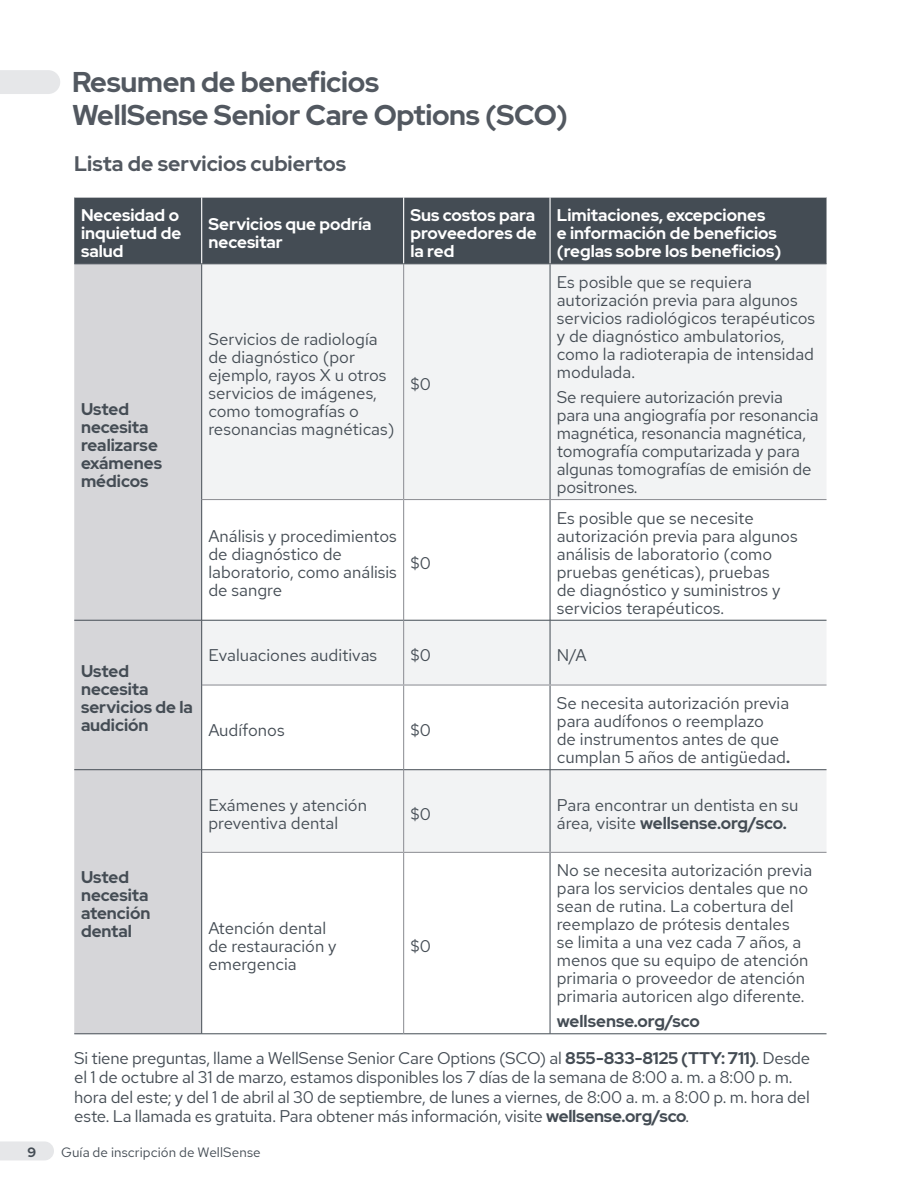
<style>
.page{position:relative;width:918px;height:1188px;background:#fff}
.page>*{position:absolute;margin:0;border:0;box-sizing:border-box;transform-origin:0 0}
.t1{font:700 28.5px/33px "Red Hat Display";letter-spacing:-.01em;color:#525860}
.Green_Bullet_Points{font:700 21px "Red Hat Display";color:#525860}
.Copy{font:16.8px/18px "Red Hat Text";color:#444c54}
.Table_bullets_1{font:16.8px/18px "Red Hat Text";color:#444c54}
.Table_text{font:700 16.8px/18px "Red Hat Display";color:#fff}
.Table_text-2{font:700 16.8px/18px "Red Hat Display";color:#444c54}
.subheading{font:16.8px/18px "Red Hat Text";color:#444c54}
.Normal_pre-bullets{font:16.8px "Red Hat Text";color:#444c54}
.Normal__Web{font:16.8px "Red Hat Text";color:#444c54}
.t2{font:13.5px "Red Hat Text";letter-spacing:.01em;color:#444c54}
.t3{font:700 13.5px "Red Hat Display";color:#444c54}
.s1{font-family:"Red Hat Display";font-weight:700}
</style>
<div class="page">
<svg style="left:0;top:70px;width:60px;height:24px"></svg>
<svg style="left:0;top:1141px;width:54px;height:19px"></svg>
<div style="left:74px;top:198px;width:753px;height:65px;background:#444c54"></div>
<div style="left:74px;top:264px;width:127px;height:770px;background:#d6d6d9"></div>
<svg style="left:202px;top:264px;width:625px;height:588px;fill:#f2f3f4"></svg>
<hr style="left:201px;top:264px;width:1px;height:236px;background:#444c54">
<hr style="left:550px;top:264px;width:1px;height:235px;background:#444c54">
<hr style="left:201px;top:500px;width:1px;height:120px;background:#444c54">
<hr style="left:550px;top:500px;width:1px;height:120px;background:#444c54">
<hr style="left:202px;top:620px;width:202px;height:1px;background:#444c54">
<hr style="left:201px;top:620px;width:1px;height:65px;background:#444c54">
<hr style="left:404px;top:620px;width:146px;height:1px;background:#444c54">
<hr style="left:550px;top:620px;width:277px;height:1px;background:#444c54">
<hr style="left:550px;top:620px;width:1px;height:65px;background:#444c54">
<hr style="left:201px;top:685px;width:1px;height:85px;background:#444c54">
<hr style="left:550px;top:686px;width:1px;height:84px;background:#444c54">
<hr style="left:202px;top:769px;width:202px;height:1px;background:#444c54">
<hr style="left:201px;top:770px;width:1px;height:82px;background:#444c54">
<hr style="left:404px;top:769px;width:146px;height:1px;background:#444c54">
<hr style="left:550px;top:769px;width:277px;height:1px;background:#444c54">
<hr style="left:550px;top:770px;width:1px;height:82px;background:#444c54">
<hr style="left:201px;top:852px;width:1px;height:182px;background:#444c54">
<hr style="left:550px;top:853px;width:1px;height:181px;background:#444c54">
<hr style="left:202px;top:1034px;width:202px;height:1px;background:#444c54">
<hr style="left:404px;top:1034px;width:146px;height:1px;background:#444c54">
<hr style="left:550px;top:1034px;width:277px;height:1px;background:#444c54">
<hr style="left:403px;top:264px;width:1px;height:235px;background:#909197">
<hr style="left:202px;top:499px;width:202px;height:1px;background:#909197">
<hr style="left:404px;top:499px;width:146px;height:1px;background:#909197">
<hr style="left:403px;top:500px;width:1px;height:120px;background:#909197">
<hr style="left:550px;top:499px;width:277px;height:1px;background:#909197">
<hr style="left:403px;top:620px;width:1px;height:65px;background:#909197">
<hr style="left:202px;top:685px;width:202px;height:1px;background:#909197">
<hr style="left:404px;top:685px;width:146px;height:1px;background:#909197">
<hr style="left:403px;top:686px;width:1px;height:84px;background:#909197">
<hr style="left:550px;top:685px;width:277px;height:1px;background:#909197">
<hr style="left:403px;top:770px;width:1px;height:82px;background:#909197">
<hr style="left:202px;top:852px;width:202px;height:1px;background:#909197">
<hr style="left:404px;top:852px;width:146px;height:1px;background:#909197">
<hr style="left:403px;top:853px;width:1px;height:181px;background:#909197">
<hr style="left:550px;top:852px;width:277px;height:1px;background:#909197">
<hr style="left:74px;top:620px;width:128px;height:1px;background:#444c54">
<hr style="left:74px;top:769px;width:128px;height:1px;background:#444c54">
<hr style="left:74px;top:1034px;width:128px;height:1px;background:#444c54">
<hr style="left:74px;top:263px;width:128px;height:1px;background:#444c54">
<hr style="left:202px;top:263px;width:202px;height:1px;background:#444c54">
<hr style="left:404px;top:263px;width:146px;height:1px;background:#444c54">
<hr style="left:550px;top:263px;width:277px;height:1px;background:#444c54">
<hr style="left:201px;top:197px;width:1px;height:66px;background:#fff">
<hr style="left:403px;top:197px;width:1px;height:66px;background:#fff">
<hr style="left:549px;top:197px;width:2px;height:66px;background:#fff">
<h1 class="t1" style="left:72px;top:65px;width:498px">Resumen de beneficios<br>WellSense Senior Care Options (SCO)</h1>
<p class="Green_Bullet_Points" style="left:74px;top:150px;width:273px">Lista de servicios cubiertos</p>
<p class="Table_text" style="left:81px;top:206px;width:102px">Necesidad o inquietud de salud</p>
<p class="Table_text" style="left:208px;top:215px;width:165px">Servicios que podría necesitar</p>
<p class="Table_text" style="left:410px;top:206px;width:128px;text-align:justify">Sus costos para proveedores de la red</p>
<p class="Table_text" style="left:557px;top:206px;width:226px">Limitaciones, excepciones<br>e información de beneficios (reglas sobre los beneficios)</p>
<p class="Table_text-2" style="left:81px;top:400px;width:83px">Usted necesita realizarse exámenes médicos</p>
<p class="Table_text-2" style="left:81px;top:662px;width:113px">Usted necesita servicios de la audición</p>
<p class="Table_text-2" style="left:81px;top:868px;width:71px">Usted necesita atención dental</p>
<p class="Table_bullets_1" style="left:208px;top:330px;width:188px">Servicios de radiología de diagnóstico (por ejemplo, rayos X u otros servicios de imágenes, como tomografías o resonancias magnéticas)</p>
<p class="Normal_pre-bullets" style="left:410px;top:374px;width:22px">$0</p>
<p class="Table_bullets_1" style="left:208px;top:526px;width:190px">Análisis y procedimientos de diagnóstico de laboratorio, como análisis de sangre</p>
<p class="Normal_pre-bullets" style="left:410px;top:552px;width:22px">$0</p>
<p class="Copy" style="left:557px;top:273px;width:260px">Es posible que se requiera autorización previa para algunos servicios radiológicos terapéuticos y de diagnóstico ambulatorios, como la radioterapia de intensidad modulada.</p>
<p class="Copy" style="left:557px;top:388px;width:263px">Se requiere autorización previa para una angiografía por resonancia magnética, resonancia magnética, tomografía computarizada y para algunas tomografías de emisión de positrones.</p>
<p class="Copy" style="left:557px;top:508px;width:242px">Es posible que se necesite autorización previa para algunos análisis de laboratorio (como pruebas genéticas), pruebas<br>de diagnóstico y suministros y servicios terapéuticos.</p>
<p class="Table_bullets_1" style="left:208px;top:646px;width:170px">Evaluaciones auditivas</p>
<p class="Normal_pre-bullets" style="left:410px;top:644px;width:22px">$0</p>
<p class="Copy" style="left:557px;top:646px;width:31px">N/A</p>
<p class="Table_bullets_1" style="left:208px;top:721px;width:78px">Audífonos</p>
<p class="Normal_pre-bullets" style="left:410px;top:719px;width:22px">$0</p>
<p class="Copy" style="left:557px;top:694px;width:235px">Se necesita autorización previa para audífonos o reemplazo<br>de instrumentos antes de que cumplan 5 años de antigüedad<span class="s1">.</span></p>
<p class="subheading" style="left:208px;top:796px;width:160px">Exámenes y atención preventiva dental</p>
<p class="Normal__Web" style="left:410px;top:803px;width:22px">$0</p>
<p class="Copy" style="left:557px;top:796px;width:243px">Para encontrar un dentista en su área, visite <span class="s1">wellsense.org/sco.</span></p>
<p class="Table_bullets_1" style="left:208px;top:919px;width:130px">Atención dental de restauración y emergencia</p>
<p class="Normal_pre-bullets" style="left:410px;top:935px;width:22px">$0</p>
<p class="Copy" style="left:557px;top:861px;width:257px">No se necesita autorización previa para los servicios dentales que no sean de rutina. La cobertura del reemplazo de prótesis dentales<br>se limita a una vez cada 7 años, a menos que su equipo de atención primaria o proveedor de atención primaria autoricen algo diferente.</p>
<p class="Table_text-2" style="left:557px;top:1012px;width:145px">wellsense.org/sco</p>
<p class="Copy" style="left:74px;top:1048px;width:737px;line-height:19.5px">Si tiene preguntas, llame a WellSense Senior Care Options (SCO) al <span class="s1">855-833-8125 (TTY: 711)</span>. Desde el 1 de octubre al 31 de marzo, estamos disponibles los 7 días de la semana de 8:00 a. m. a 8:00 p. m. hora del este; y del 1 de abril al 30 de septiembre, de lunes a viernes, de 8:00 a. m. a 8:00 p. m. hora del este. La llamada es gratuita. Para obtener más información, visite <span class="s1">wellsense.org/sco</span>.</p>
<p class="t3" style="left:27px;top:1143px;width:10px">9</p>
<p class="t2" style="left:61px;top:1143px;width:201px">Guía de inscripción de WellSense</p>
</div>
